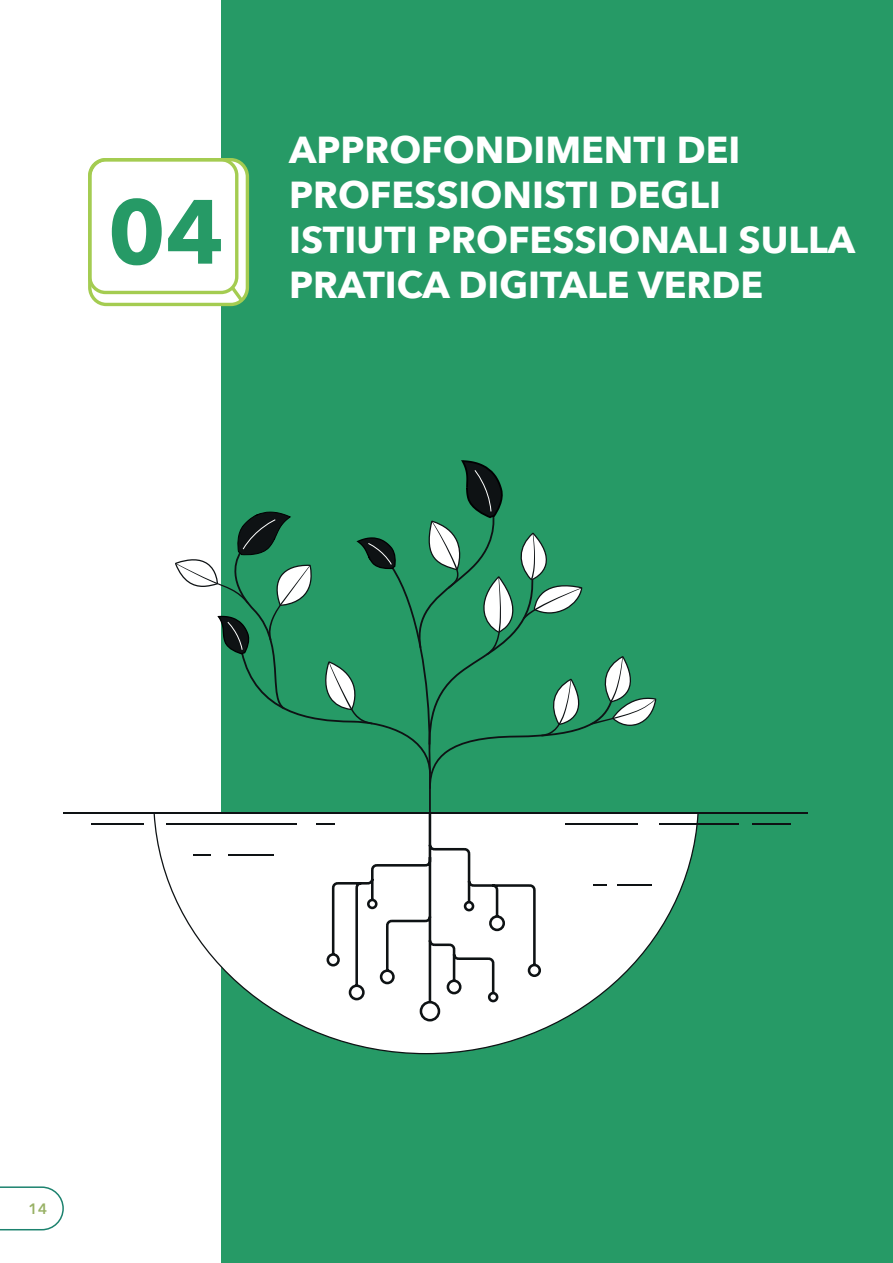
<style>
.page{position:relative;width:893px;height:1263px;background:#fff}
.page>*{position:absolute;margin:0;border:0;box-sizing:border-box;transform-origin:0 0}
.t1{font:700 90px "Avenir Next";color:#269a66}
.t2{font:700 37.5px/45px "Avenir Next";color:#fff}
.t3{font:600 15px "Avenir Next";color:#98b165}
</style>
<div class="page">
<svg style="left:0;top:1186px;width:64px;height:44px"></svg>
<div style="left:221px;top:0;width:672px;height:1263px;background:#269a66"></div>
<svg style="left:88px;top:158px;width:162px;height:149px"></svg>
<svg style="left:153px;top:814px;width:546px;height:241px"></svg>
<svg style="left:325px;top:814px;width:217px;height:209px;background:#ededed"></svg>
<hr style="left:660px;top:823px;width:79px;height:2px;background:#0e1214">
<hr style="left:64px;top:812px;width:744px;height:2px;background:#0e1214">
<hr style="left:752px;top:823px;width:39px;height:2px;background:#0e1214">
<hr style="left:565px;top:823px;width:72px;height:2px;background:#0e1214">
<svg style="left:316px;top:823px;width:19px;height:2px"></svg>
<hr style="left:166px;top:823px;width:131px;height:2px;background:#0e1214">
<hr style="left:91px;top:823px;width:53px;height:2px;background:#0e1214">
<svg style="left:193px;top:854px;width:18px;height:2px"></svg>
<hr style="left:228px;top:854px;width:45px;height:2px;background:#0e1214">
<svg style="left:593px;top:884px;width:14px;height:1px"></svg>
<hr style="left:617px;top:884px;width:34px;height:1px;background:#0e1214">
<svg style="left:175px;top:460px;width:482px;height:352px"></svg>
<h1 class="t1" style="left:108px;top:154px;width:118px">04</h1>
<p class="t2" style="left:289px;top:126px;width:567px">APPROFONDIMENTI DEI<br>PROFESSIONISTI DEGLI<br>ISTIUTI PROFESSIONALI SULLA<br>PRATICA DIGITALE VERDE</p>
<p class="t3" style="left:28px;top:1196px;width:21px">14</p>
</div>
